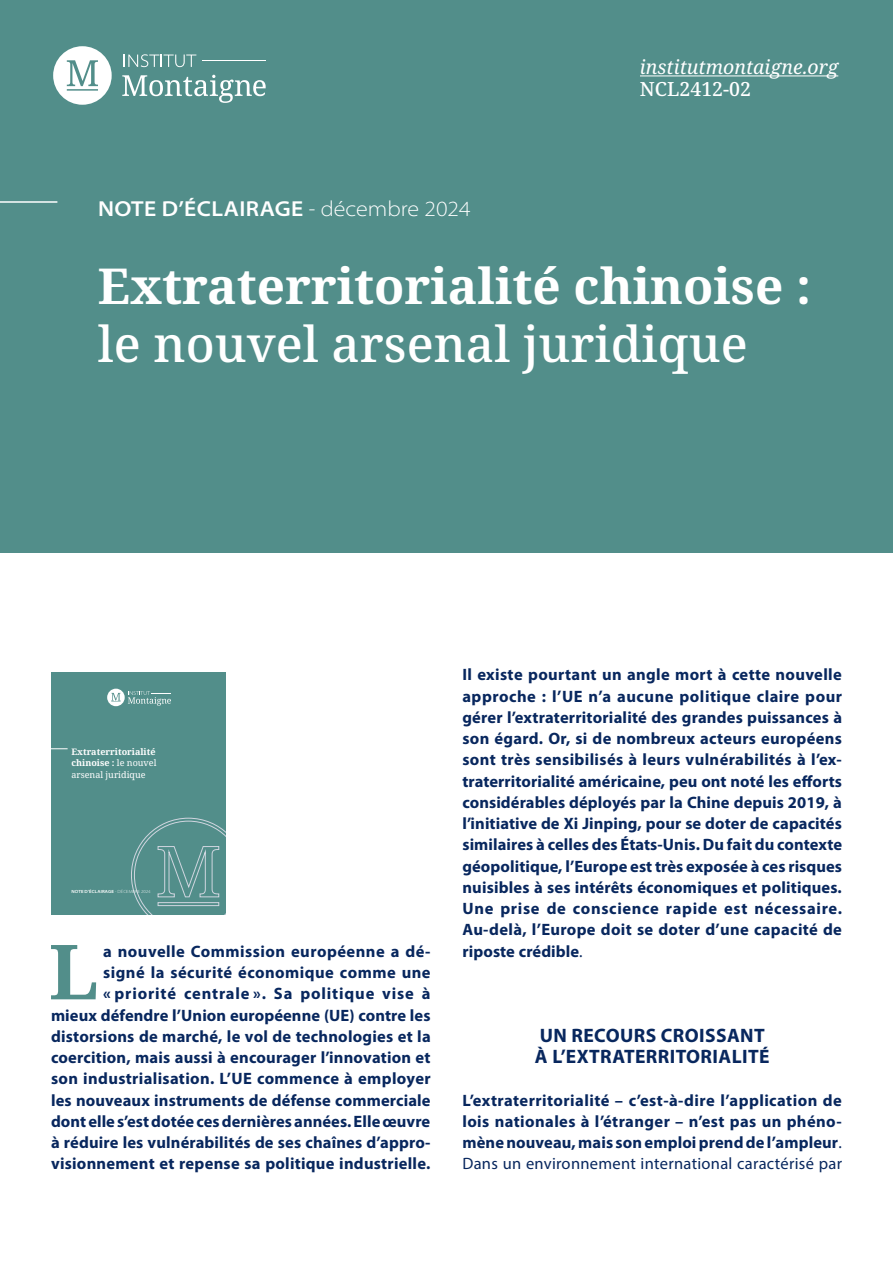
<style>
.page{position:relative;width:893px;height:1263px;background:#fff}
.page>*{position:absolute;margin:0;border:0;box-sizing:border-box;transform-origin:0 0}
.t1{font:700 76.05px "Noto Serif";color:#528e8a}
.t2{font:700 49.5px "Noto Serif";color:#fff}
.t3{font:500 49.5px "Noto Serif";color:#fff}
.t4{font:600 semi-expanded 21.75px "Myriad Pro";letter-spacing:.02em;color:#fff}
.t5{font:700 19.5px/21.3px "Myriad Pro";letter-spacing:.02em;color:#08275e}
.t6{font:italic 19.5px "Noto Serif";color:#fff}
.t7{font:500 19.5px "Noto Serif";color:#fff}
.t8{font:700 16.5px/21.3px "Myriad Pro";letter-spacing:.01em;color:#08275e;text-align:justify}
.t9{font:700 9px/11.7px "Noto Serif";color:#fff;text-align:justify}
.t10{font:600 semi-expanded 4.5px "Myriad Pro";letter-spacing:.02em;color:#fff}
.s1{font-weight:300}
.s2{font-weight:400}
</style>
<div class="page">
<div style="left:0;top:0;width:893px;height:553px;background:#528e8a"></div>
<svg style="left:124px;top:54px;width:72px;height:13px"></svg>
<svg style="left:53px;top:46px;width:59px;height:59px"></svg>
<hr style="left:202px;top:60px;width:64px;height:1px;background:#fff">
<svg style="left:122px;top:75px;width:144px;height:28px"></svg>
<hr style="left:0;top:201px;width:57px;height:2px;background:#fff">
<hr style="left:640px;top:75px;width:198px;height:1px;background:#fff">
<div style="left:51px;top:672px;width:174px;height:242px;background:#528e8a"></div>
<svg style="left:51px;top:748px;width:17px;height:1px"></svg>
<svg style="left:131px;top:818px;width:94px;height:96px"></svg>
<div style="left:158px;top:902px;width:61px;height:4px;border:1px solid #d0d6e0"></div>
<svg style="left:107px;top:689px;width:64px;height:17px"></svg>
<h3 class="t4" style="left:98px;top:195px;width:374px">NOTE D’ÉCLAIRAGE <span class="s1">- décembre 2024</span></h3>
<p class="t6" style="left:640px;top:54px;width:200px">institutmontaigne.org</p>
<p class="t7" style="left:640px;top:76px;width:113px">NCL2412-02</p>
<h2 class="t2" style="left:98px;top:251px;width:715px">Extraterritorialité chinoise :</h2>
<h2 class="t3" style="left:98px;top:310px;width:651px">le nouvel arsenal juridique</h2>
<p class="t9" style="left:71px;top:746px;width:87px">Extraterritorialité chinoise : <span class="s2">le nouvel arsenal juridique</span></p>
<p class="t10" style="left:71px;top:888px;width:81px">NOTE D’ÉCLAIRAGE <span class="s1">- DÉCEMBRE 2024</span></p>
<h1 class="t1" style="left:49px;top:918px;width:51px">L</h1>
<p class="t8" style="left:51px;top:940px;width:381px;text-align:right">a nouvelle Commission européenne a dé-<br>signé la sécurité économique comme une<br>« priorité centrale ». Sa politique vise à<br>mieux défendre l’Union européenne (UE) contre les distorsions de marché, le vol de technologies et la coercition, mais aussi à encourager l’innovation et son industrialisation. L’UE commence à employer les nouveaux instruments de défense commerciale dont elle s’est dotée ces dernières années. Elle œuvre à réduire les vulnérabilités de ses chaînes d’appro&shy;visionnement et repense sa politique industrielle.</p>
<p class="t8" style="left:462px;top:663px;width:381px">Il existe pourtant un angle mort à cette nouvelle approche : l’UE n’a aucune politique claire pour gérer l’extraterritorialité des grandes puissances à son égard. Or, si de nombreux acteurs européens sont très sensibilisés à leurs vulnérabilités à l’ex&shy;traterritorialité américaine, peu ont noté les efforts considérables déployés par la Chine depuis 2019, à l’initiative de Xi Jinping, pour se doter de capacités similaires à celles des États-Unis. Du fait du contexte géopolitique, l’Europe est très exposée à ces risques nuisibles à ses intérêts économiques et politiques.<br>Une prise de conscience rapide est nécessaire.<br>Au-delà, l’Europe doit se doter d’une capacité de riposte crédible<span class="s2">.</span></p>
<p class="t5" style="left:535px;top:1024px;width:236px">UN RECOURS CROISSANT<br>À L’EXTRATERRITORIALITÉ</p>
<p class="t8" style="left:462px;top:1089px;width:381px">L’extraterritorialité – c’est-à-dire l’application de lois nationales à l’étranger – n’est pas un phéno&shy;mène nouveau, mais son emploi prend de l’ampleur<span class="s2">.<br>Dans un environnement international caractérisé par</span></p>
</div>
